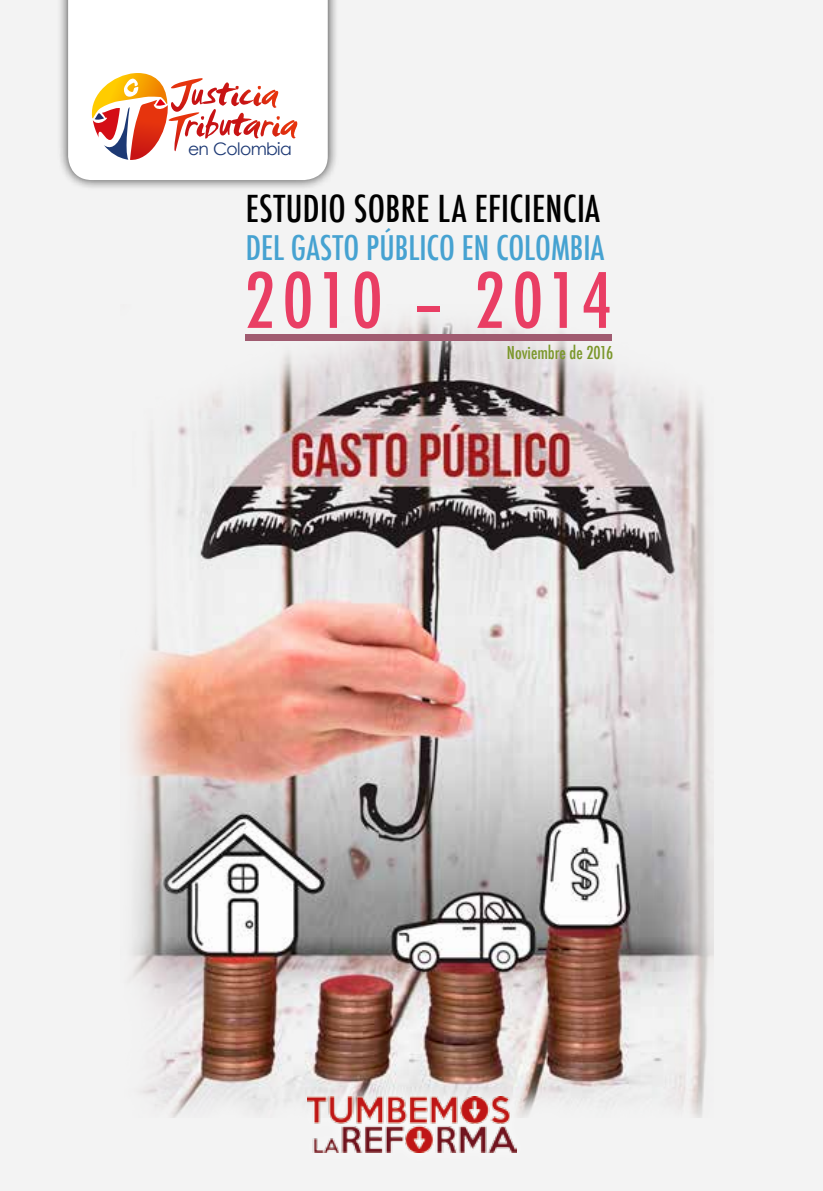
<style>
.page{position:relative;width:823px;height:1191px;background:#fff}
.page>*{position:absolute;margin:0;border:0;box-sizing:border-box;transform-origin:0 0}
.t1{font:500 condensed 74px "Futura";letter-spacing:.06em;color:#e93e64}
.t2{font:500 condensed 36.2px "Futura";letter-spacing:.01em;color:#000}
.t3{font:500 condensed 33px "Futura";color:#46a2d1}
.t4{font:500 condensed 17.4px "Futura";color:#7b972b}
.t5{font:17.2px "Century Gothic";letter-spacing:-.04em;color:#1d3974}
</style>
<div class="page">
<div style="left:0;top:0;width:822px;height:1191px;background:#f3f3f3"></div>
<img style="left:129px;top:311px;width:583px;height:807px">
<div style="left:245px;top:334px;width:366px;height:7px;background:#a05b70"></div>
<div style="left:57px;top:0;width:282px;height:191px;background:#000;opacity:.75"></div>
<div style="left:68px;top:0;width:259px;height:180px;background:#fff"></div>
<svg style="left:89px;top:73px;width:208px;height:94px"></svg>
<svg style="left:295px;top:1084px;width:232px;height:69px;fill:#eaeaea"></svg>
<img style="left:308px;top:1096px;width:207px;height:57px">
<p class="t5" style="left:188px;top:138px;width:105px">en Colombia</p>
<p class="t2" style="left:245px;top:186px;width:355px">ESTUDIO SOBRE LA EFICIENCIA</p>
<p class="t3" style="left:245px;top:227px;width:360px">DEL GASTO PÚBLICO EN COLOMBIA</p>
<h1 class="t1" style="left:244px;top:253px;width:369px">2010 – 2014</h1>
<p class="t4" style="left:506px;top:341px;width:108px">Noviembre de 2016</p>
</div>
